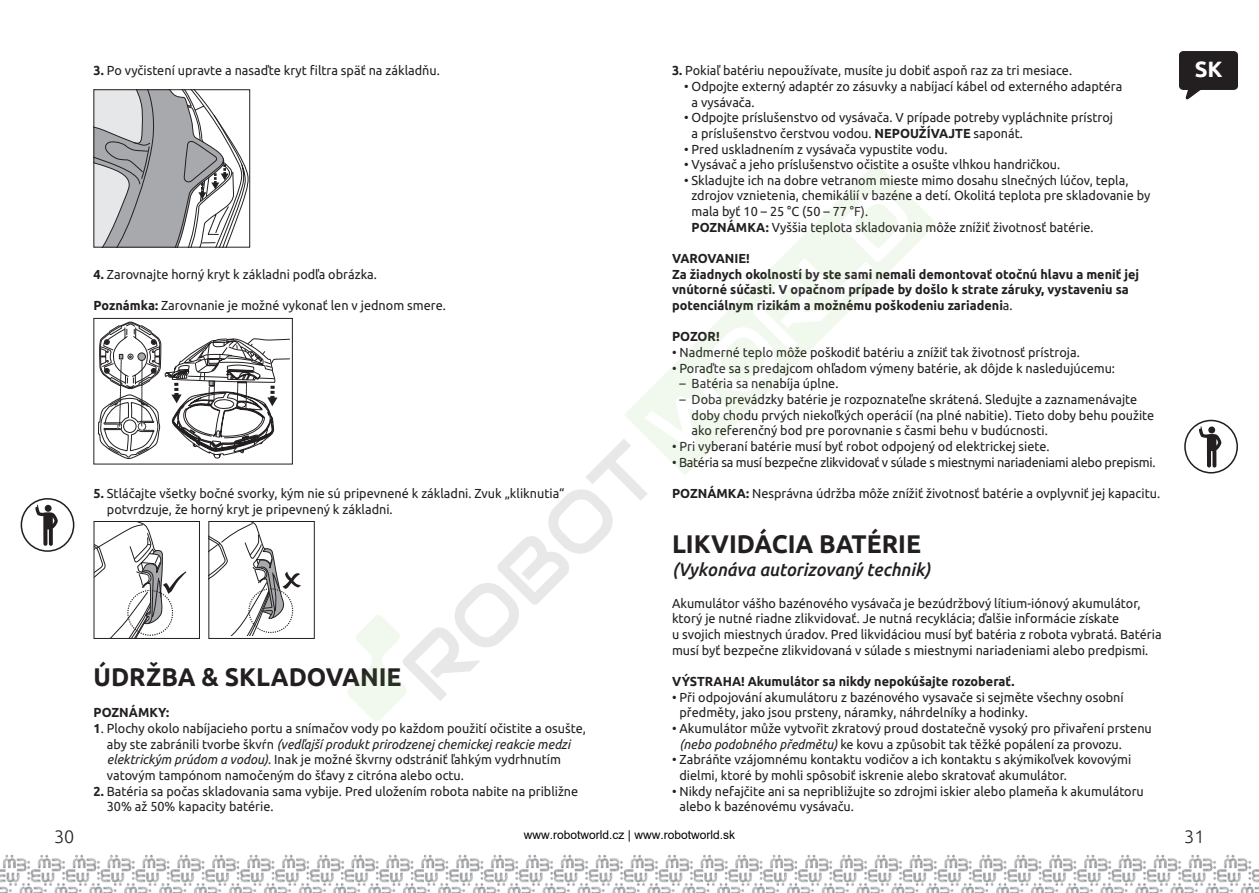
<style>
.page{position:relative;width:1259px;height:893px;background:#fff}
.page>*{position:absolute;margin:0;border:0;box-sizing:border-box;transform-origin:0 0}
.t1{font:700 25.5px "Ubuntu";color:#231f20}
.t2{font:700 22.05px "Ubuntu";color:#fff}
.t3{font:italic 500 18px "Ubuntu";color:#231f20}
.t4{font:300 18px "Ubuntu";color:#231f20}
.t5{font:13.05px/15.6px "Ubuntu";color:#231f20}
.t6{font:700 13.05px/15.6px "Ubuntu";color:#231f20}
.t7{font:13.05px "Ubuntu";letter-spacing:-.02em;color:#231f20}
.t8{font:12px "Arial";color:#000}
.s1{font-weight:700}
.s2{font-weight:400}
.s3{font-style:italic}
</style>
<div class="page">
<img style="left:0;top:854px;width:303px;height:39px">
<img style="left:749px;top:854px;width:320px;height:39px">
<img style="left:303px;top:854px;width:446px;height:39px">
<img style="left:1069px;top:854px;width:190px;height:39px">
<svg style="left:1179px;top:51px;width:59px;height:49px"></svg>
<svg style="left:96px;top:91px;width:152px;height:154px"></svg>
<div style="left:94px;top:89px;width:156px;height:158px;border:1px solid #231f20"></div>
<svg style="left:98px;top:321px;width:192px;height:138px"></svg>
<div style="left:94px;top:318px;width:199px;height:146px;border:1px solid #231f20"></div>
<svg style="left:96px;top:523px;width:90px;height:114px"></svg>
<div style="left:94px;top:521px;width:106px;height:118px;border:1px solid #231f20"></div>
<svg style="left:210px;top:523px;width:91px;height:113px"></svg>
<div style="left:208px;top:521px;width:107px;height:118px;border:1px solid #231f20"></div>
<svg style="left:35px;top:505px;width:23px;height:41px"></svg>
<div style="left:21px;top:498px;width:53px;height:54px;border:2px solid #231f20;border-radius:50%"></div>
<svg style="left:1199px;top:426px;width:22px;height:41px"></svg>
<div style="left:1184px;top:420px;width:54px;height:53px;border:2px solid #231f20;border-radius:50%"></div>
<svg style="left:854px;top:163px;width:83px;height:80px"></svg>
<svg style="left:348px;top:185px;width:569px;height:536px"></svg>
<p class="t5" style="left:94px;top:62px;width:348px"><span class="s1">3.</span> Po vyčistení upravte a nasaďte kryt filtra späť na základňu.</p>
<h2 class="t2" style="left:1194px;top:56px;width:29px">SK</h2>
<p class="t5" style="left:672px;top:62px;width:401px"><span class="s1">3.</span> Pokiaľ batériu nepoužívate, musíte ju dobiť aspoň raz za tri mesiace.</p>
<p class="t5" style="left:691px;top:78px;width:432px;text-indent:-7px">• Odpojte externý adaptér zo zásuvky a nabíjací kábel od externého adaptéra a vysávača.</p>
<p class="t5" style="left:691px;top:109px;width:423px;text-indent:-7px">• Odpojte príslušenstvo od vysávača. V prípade potreby vypláchnite prístroj a príslušenstvo čerstvou vodou. <span class="s1">NEPOUŽÍVAJTE</span> saponát.</p>
<p class="t5" style="left:684px;top:141px;width:265px">• Pred uskladnením z vysávača vypustite vodu.</p>
<p class="t5" style="left:684px;top:156px;width:378px">• Vysávač a jeho príslušenstvo očistite a osušte vlhkou handričkou.</p>
<p class="t5" style="left:691px;top:172px;width:460px;text-indent:-7px">• Skladujte ich na dobre vetranom mieste mimo dosahu slnečných lúčov, tepla, zdrojov vznietenia, chemikálií v bazéne a detí. Okolitá teplota pre skladovanie by mala byť 10 – 25 °C (50 – 77 °F).<br><span class="s1">POZNÁMKA:</span> Vyššia teplota skladovania môže znížiť životnosť batérie.</p>
<p class="t6" style="left:672px;top:250px;width:468px">VAROVANIE!<br>Za žiadnych okolností by ste sami nemali demontovať otočnú hlavu a meniť jej vnútorné súčasti. V opačnom prípade by došlo k strate záruky, vystaveniu sa potenciálnym rizikám a možnému poškodeniu zariadeni<span class="s2">a.</span></p>
<p class="t6" style="left:672px;top:329px;width:49px">POZOR!</p>
<p class="t5" style="left:672px;top:344px;width:409px">• Nadmerné teplo môže poškodiť batériu a znížiť tak životnosť prístroja.</p>
<p class="t5" style="left:672px;top:360px;width:444px">• Poraďte sa s predajcom ohľadom výmeny batérie, ak dôjde k nasledujúcemu:</p>
<p class="t5" style="left:679px;top:376px;width:160px">– Batéria sa nenabíja úplne.</p>
<p class="t5" style="left:691px;top:391px;width:464px;text-indent:-12px">– Doba prevádzky batérie je rozpoznateľne skrátená. Sledujte a zaznamenávajte doby chodu prvých niekoľkých operácií (na plné nabitie). Tieto doby behu použite ako referenčný bod pre porovnanie s časmi behu v budúcnosti.</p>
<p class="t5" style="left:672px;top:438px;width:379px">• Pri vyberaní batérie musí byť robot odpojený od elektrickej siete.</p>
<p class="t7" style="left:672px;top:454px;width:485px">• Batéria sa musí bezpečne zlikvidovať v súlade s miestnymi nariadeniami alebo prepismi.</p>
<p class="t5" style="left:672px;top:485px;width:489px"><span class="s1">POZNÁMKA:</span> Nesprávna údržba môže znížiť životnosť batérie a ovplyvniť jej kapacitu.</p>
<h1 class="t1" style="left:672px;top:528px;width:250px">LIKVIDÁCIA BATÉRIE</h1>
<h3 class="t3" style="left:672px;top:559px;width:260px">(Vykonáva autorizovaný technik)</h3>
<p class="t5" style="left:672px;top:595px;width:491px">Akumulátor vášho bazénového vysávača je bezúdržbový lítium-iónový akumulátor, ktorý je nutné riadne zlikvidovať. Je nutná recyklácia; ďalšie informácie získate<br>u svojich miestnych úradov. Pred likvidáciou musí byť batéria z robota vybratá. Batéria musí byť bezpečne zlikvidovaná v súlade s miestnymi nariadeniami alebo predpismi.</p>
<p class="t6" style="left:672px;top:673px;width:344px">VÝSTRAHA! Akumulátor sa nikdy nepokúšajte rozoberať.</p>
<p class="t5" style="left:679px;top:689px;width:446px;text-indent:-7px">• Při odpojování akumulátoru z bazénového vysavače si sejměte všechny osobní předměty, jako jsou prsteny, náramky, náhrdelníky a hodinky.</p>
<p class="t5" style="left:679px;top:720px;width:474px;text-indent:-7px">• Akumulátor může vytvořit zkratový proud dostatečně vysoký pro přivaření prstenu <span class="s3">(nebo podobného předmětu)</span> ke kovu a způsobit tak těžké popálení za provozu.</p>
<p class="t5" style="left:679px;top:751px;width:453px;text-indent:-7px">• Zabráňte vzájomnému kontaktu vodičov a ich kontaktu s akýmikoľvek kovovými dielmi, ktoré by mohli spôsobiť iskrenie alebo skratovať akumulátor.</p>
<p class="t5" style="left:679px;top:783px;width:466px;text-indent:-7px">• Nikdy nefajčite ani sa nepribližujte so zdrojmi iskier alebo plameňa k akumulátoru alebo k bazénovému vysávaču.</p>
<p class="t8" style="left:524px;top:826px;width:213px">www.robotworld.cz | www.robotworld.sk</p>
<p class="t5" style="left:94px;top:266px;width:285px"><span class="s1">4.</span> Zarovnajte horný kryt k základni podľa obrázka.</p>
<p class="t5" style="left:94px;top:297px;width:354px"><span class="s1">Poznámka:</span> Zarovnanie je možné vykonať len v jednom smere.</p>
<p class="t5" style="left:107px;top:485px;width:459px;text-indent:-13px"><span class="s1">5.</span> Stláčajte všetky bočné svorky, kým nie sú pripevnené k základni. Zvuk „kliknutia“ potvrdzuje, že horný kryt je pripevnený k základni.</p>
<h1 class="t1" style="left:94px;top:661px;width:309px">ÚDRŽBA &amp; SKLADOVANIE</h1>
<p class="t6" style="left:94px;top:705px;width:77px">POZNÁMKY:</p>
<p class="t5" style="left:107px;top:720px;width:480px;text-indent:-13px"><span class="s1">1</span>. Plochy okolo nabíjacieho portu a snímačov vody po každom použití očistite a osušte, aby ste zabránili tvorbe škvŕn <span class="s3">(vedľajší produkt prirodzenej chemickej reakcie medzi elektrickým prúdom a vodou)</span>. Inak je možné škvrny odstrániť ľahkým vydrhnutím vatovým tampónom namočeným do šťavy z citróna alebo octu.</p>
<p class="t5" style="left:107px;top:783px;width:473px;text-indent:-13px"><span class="s1">2.</span> Batéria sa počas skladovania sama vybije. Pred uložením robota nabite na približne<br>30% až 50% kapacity batérie.</p>
<h3 class="t4" style="left:54px;top:826px;width:22px">30</h3>
<h3 class="t4" style="left:1184px;top:826px;width:22px">31</h3>
</div>
